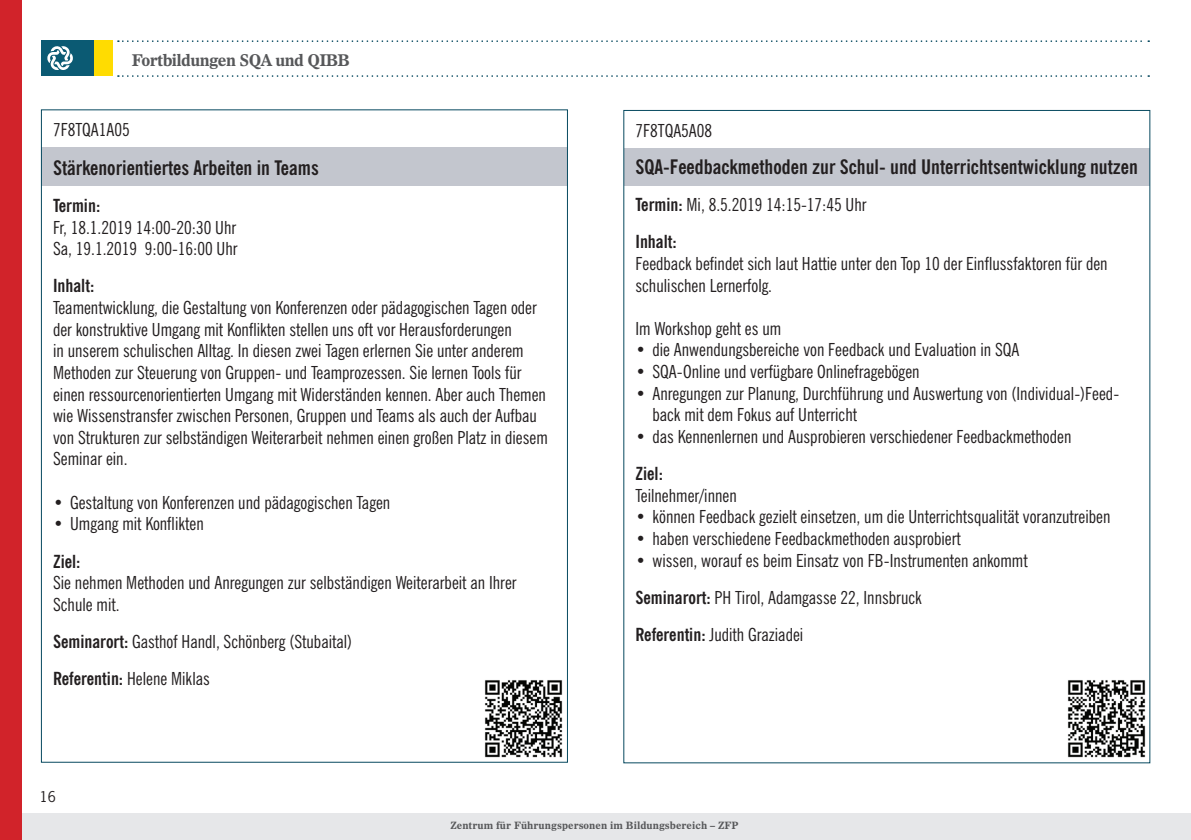
<style>
.page{position:relative;width:1191px;height:840px;background:#fff}
.page>*{position:absolute;margin:0;border:0;box-sizing:border-box;transform-origin:0 0}
.t1{font:700 condensed 20px "News Gothic BT";color:#231f20}
.t2{font:condensed 18px/21.6px "News Gothic BT";color:#231f20}
.t3{font:700 condensed 18px "News Gothic BT";color:#231f20}
.t4{font:16px "Dutch 811 BT Bold D";letter-spacing:-.04em;color:#57585a}
.t5{font:14px "News Gothic Std";color:#231f20}
.t6{font:10px "Dutch 811 BT Bold D";color:#57585a}
.s1{font-weight:700}
</style>
<div class="page">
<div style="left:41px;top:40px;width:54px;height:36px;background:#0b5a73"></div>
<svg style="left:47px;top:46px;width:26px;height:24px"></svg>
<div style="left:95px;top:40px;width:18px;height:36px;background:#ffdc01"></div>
<svg style="left:118px;top:40px;width:1031px;height:2px"></svg>
<svg style="left:118px;top:75px;width:1031px;height:2px"></svg>
<div style="left:0;top:812px;width:1191px;height:27px;background:#e6e7e9"></div>
<div style="left:0;top:0;width:22px;height:839px;background:#d1232a"></div>
<div style="left:624px;top:148px;width:525px;height:37px;background:#c3c6ce"></div>
<div style="left:42px;top:147px;width:525px;height:39px;background:#c3c6ce"></div>
<img style="left:484px;top:680px;width:79px;height:78px">
<img style="left:1067px;top:680px;width:79px;height:78px">
<p class="t4" style="left:132px;top:50px;width:220px">Fortbildungen SQA und QIBB</p>
<p class="t2" style="left:53px;top:118px;width:78px">7F8TQA1A05</p>
<p class="t1" style="left:53px;top:155px;width:267px">Stärkenorientiertes Arbeiten in Teams</p>
<p class="t3" style="left:53px;top:194px;width:49px">Termin:</p>
<p class="t2" style="left:53px;top:216px;width:186px">Fr, 18.1.2019 14:00-20:30 Uhr<br>Sa, 19.1.2019 9:00-16:00 Uhr</p>
<p class="t3" style="left:53px;top:275px;width:43px">Inhalt:</p>
<p class="t2" style="left:53px;top:296px;width:496px">Teamentwicklung, die Gestaltung von Konferenzen oder pädagogischen Tagen oder der konstruktive Umgang mit Konflikten stellen uns oft vor Herausforderungen<br>in unserem schulischen Alltag. In diesen zwei Tagen erlernen Sie unter anderem Methoden zur Steuerung von Gruppen- und Teamprozessen. Sie lernen Tools für einen ressourcenorientierten Umgang mit Widerständen kennen. Aber auch Themen wie Wissenstransfer zwischen Personen, Gruppen und Teams als auch der Aufbau von Strukturen zur selbständigen Weiterarbeit nehmen einen großen Platz in diesem Seminar ein.</p>
<p class="t2" style="left:53px;top:491px;width:339px">• Gestaltung von Konferenzen und pädagogischen Tagen</p>
<p class="t2" style="left:53px;top:512px;width:152px">• Umgang mit Konflikten</p>
<p class="t3" style="left:53px;top:549px;width:29px">Ziel:</p>
<p class="t2" style="left:53px;top:571px;width:465px">Sie nehmen Methoden und Anregungen zur selbständigen Weiterarbeit an Ihrer<br>Schule mit.</p>
<p class="t2" style="left:53px;top:622px;width:301px;line-height:37.2px"><span class="s1">Seminarort:</span> Gasthof Handl, Schönberg (Stubaital)<br><span class="s1">Referentin:</span> Helene Miklas</p>
<p class="t5" style="left:40px;top:786px;width:18px">16</p>
<p class="t2" style="left:635px;top:119px;width:78px">7F8TQA5A08</p>
<p class="t1" style="left:635px;top:154px;width:504px">SQA-Feedbackmethoden zur Schul- und Unterrichtsentwicklung nutzen</p>
<p class="t2" style="left:635px;top:186px;width:233px;line-height:37.2px"><span class="s1">Termin:</span> Mi, 8.5.2019 14:15-17:45 Uhr<br><span class="s1">Inhalt:</span></p>
<p class="t2" style="left:635px;top:252px;width:474px">Feedback befindet sich laut Hattie unter den Top 10 der Einflussfaktoren für den schulischen Lernerfolg.</p>
<p class="t2" style="left:635px;top:317px;width:147px">Im Workshop geht es um</p>
<p class="t2" style="left:635px;top:339px;width:385px">• die Anwendungsbereiche von Feedback und Evaluation in SQA</p>
<p class="t2" style="left:635px;top:360px;width:286px">• SQA-Online und verfügbare Onlinefragebögen</p>
<p class="t2" style="left:652px;top:382px;width:468px;text-indent:-17px">• Anregungen zur Planung, Durchführung und Auswertung von (Individual-)Feed&shy;back mit dem Fokus auf Unterricht</p>
<p class="t2" style="left:635px;top:425px;width:437px">• das Kennenlernen und Ausprobieren verschiedener Feedbackmethoden</p>
<p class="t3" style="left:635px;top:462px;width:29px">Ziel:</p>
<p class="t2" style="left:635px;top:484px;width:103px">Teilnehmer/innen</p>
<p class="t2" style="left:635px;top:505px;width:476px">• können Feedback gezielt einsetzen, um die Unterrichtsqualität voranzutreiben</p>
<p class="t2" style="left:635px;top:527px;width:327px">• haben verschiedene Feedbackmethoden ausprobiert</p>
<p class="t2" style="left:635px;top:541px;width:394px;line-height:37.2px">• wissen, worauf es beim Einsatz von FB-Instrumenten ankommt<br><span class="s1">Seminarort:</span> PH Tirol, Adamgasse 22, Innsbruck<br><span class="s1">Referentin:</span> Judith Graziadei</p>
<p class="t6" style="left:450px;top:818px;width:289px">Zentrum für Führungspersonen im Bildungsbereich – ZFP</p>
</div>
